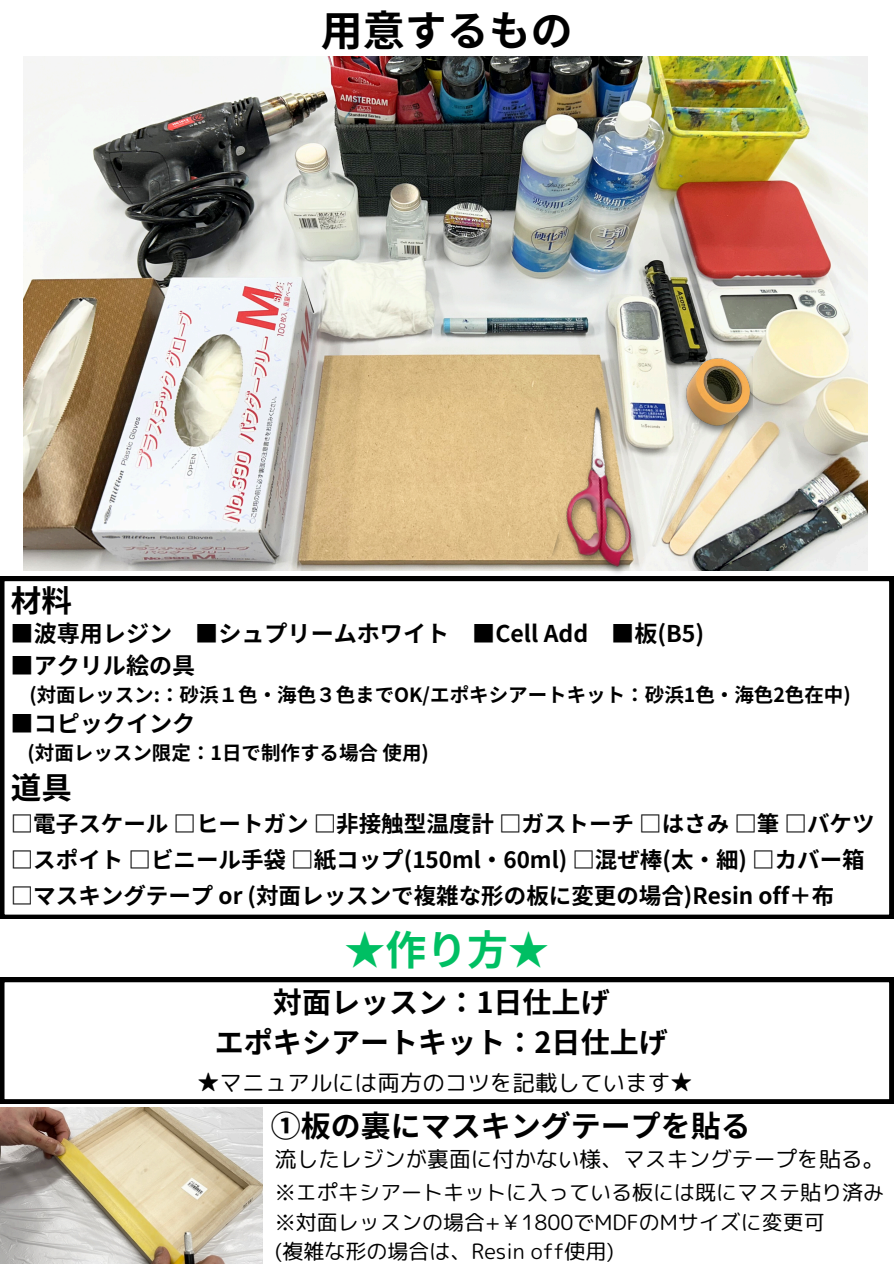
<style>
.page{position:relative;width:894px;height:1264px;background:#fff}
.page>*{position:absolute;margin:0;border:0;box-sizing:border-box;transform-origin:0 0}
.t1{font:700 42px "Noto Sans JP";color:#000}
.t2{font:700 40.95px "Noto Sans JP";color:#00bf63}
.t3{font:700 30.6px "Noto Sans JP";color:#000}
.t4{font:700 30px "Noto Sans JP";color:#000}
.t5{font:700 29.1px/40.3px "Noto Sans JP";color:#000;text-align:center}
.t6{font:700 23.1px "Noto Sans JP";color:#000}
.t7{font:700 22.5px "Noto Sans JP";color:#000}
.t8{font:22.5px "rounded mplus 1 p regular";color:#000}
.t9{font:21.75px "rounded mplus 1 p regular";color:#000}
.t10{font:21px/29.2px "rounded mplus 1 p regular";color:#000}
.t11{font:700 19.5px "Noto Sans JP";color:#000}
</style>
<div class="page">
<img style="left:0;top:1107px;width:262px;height:156px">
<svg style="left:0;top:576px;width:893px;height:342px"></svg>
<img style="left:23px;top:56px;width:844px;height:514px">
<img style="left:542px;top:396px;width:145px;height:217px">
<img style="left:671px;top:356px;width:81px;height:85px">
<svg style="left:0;top:977px;width:893px;height:126px"></svg>
<p class="t3" style="left:11px;top:576px;width:63px">材料</p>
<p class="t1" style="left:321px;top:-3px;width:253px">用意するもの</p>
<p class="t6" style="left:11px;top:615px;width:695px">■波専用レジン ■シュプリームホワイト ■Cell Add ■板(B5)</p>
<p class="t6" style="left:11px;top:647px;width:186px">■アクリル絵の具</p>
<h3 class="t11" style="left:29px;top:679px;width:822px">(対面レッスン:：砂浜１色・海色３色までOK/エポキシアートキット：砂浜1色・海色2色在中)</h3>
<p class="t6" style="left:11px;top:705px;width:186px">■コピックインク</p>
<p class="t11" style="left:28px;top:737px;width:403px">(対面レッスン限定：1日で制作する場合使用)</p>
<h4 class="t3" style="left:11px;top:763px;width:63px">道具</h4>
<p class="t7" style="left:11px;top:805px;width:865px">□電子スケール □ヒートガン □非接触型温度計 □ガストーチ □はさみ □筆 □バケツ</p>
<p class="t7" style="left:11px;top:841px;width:855px">□スポイト □ビニール手袋 □紙コップ(150ml・60ml) □混ぜ棒(太・細) □カバー箱</p>
<p class="t7" style="left:11px;top:877px;width:824px">□マスキングテープ or (対面レッスンで複雑な形の板に変更の場合)Resin off＋布</p>
<p class="t2" style="left:344px;top:917px;width:206px">★作り方★</p>
<h1 class="t5" style="left:215px;top:980px;width:454px">対面レッスン：1日仕上げ<br>エポキシアートキット：2日仕上げ</h1>
<h2 class="t8" style="left:197px;top:1066px;width:497px">★マニュアルには両方のコツを記載しています★</h2>
<h1 class="t4" style="left:271px;top:1102px;width:481px">①板の裏にマスキングテープを貼る</h1>
<p class="t9" style="left:275px;top:1143px;width:610px">流したレジンが裏面に付かない様、マスキングテープを貼る。</p>
<h3 class="t10" style="left:275px;top:1177px;width:610px">※エポキシアートキットに入っている板には既にマステ貼り済み※対面レッスンの場合+￥1800でMDFのMサイズに変更可<br>(複雑な形の場合は、Resin off使用)</h3>
</div>
